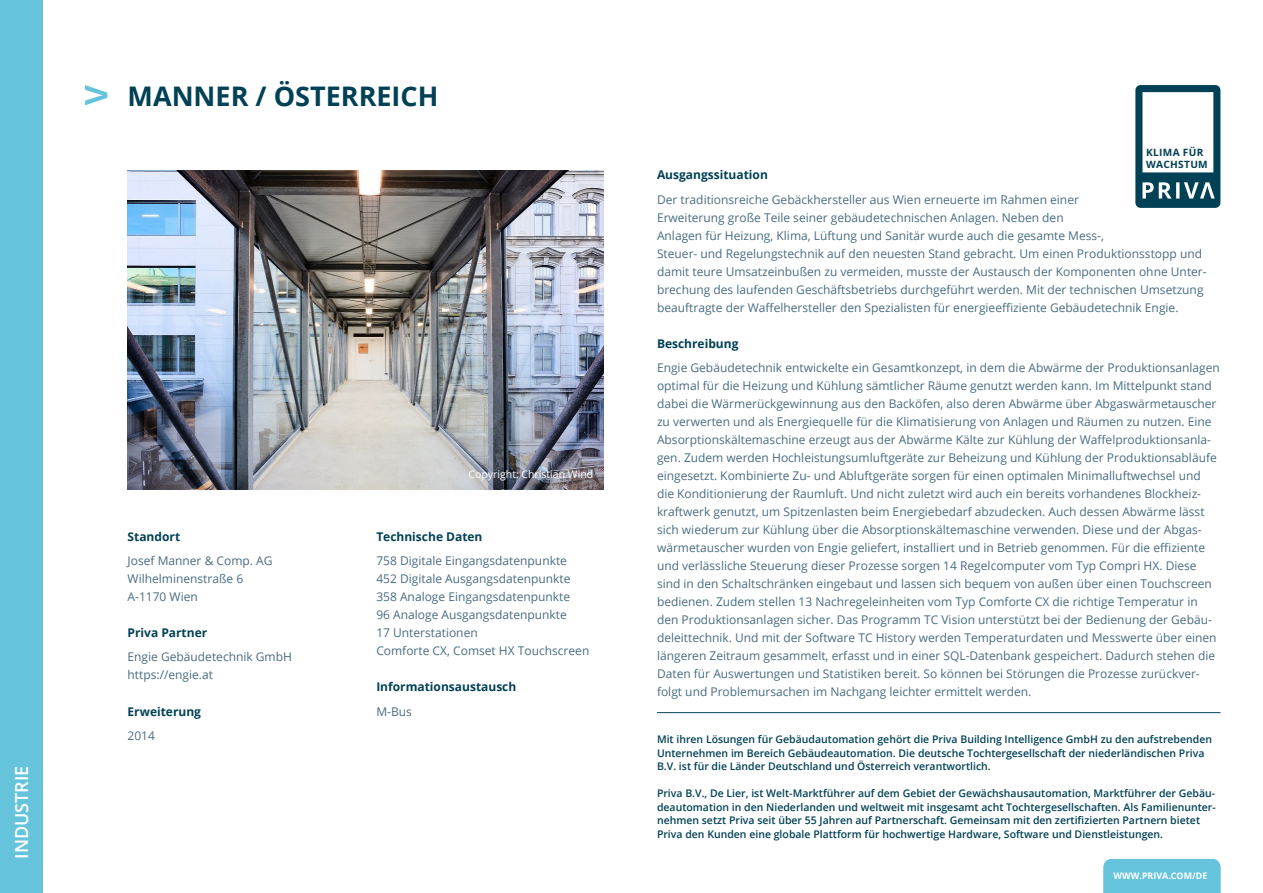
<style>
.page{position:relative;width:1263px;height:893px;background:#fff}
.page>*{position:absolute;margin:0;border:0;box-sizing:border-box;transform-origin:0 0}
.t1{font:700 27px "Open Sans";color:#004155}
.t2{font:600 18px "Open Sans";color:#fff}
.t3{font:12px/18px "Open Sans";color:#496c80}
.t4{font:700 12px "Open Sans";color:#004155}
.t5{font:600 10.5px/13.5px "Open Sans";color:#004155}
.t6{font:10.5px "Open Sans";color:#fff}
.t7{font:600 10.5px "Open Sans";color:#fff}
.t8{font:700 10.05px/11.7px "Open Sans";letter-spacing:.03em;color:#013f54}
.t9{font:700 9px "Open Sans";color:#fff}
</style>
<div class="page">
<div style="left:0;top:0;width:43px;height:893px;background:#65c4db"></div>
<svg style="left:85px;top:85px;width:22px;height:20px"></svg>
<svg style="left:1135px;top:85px;width:85px;height:123px"></svg>
<img style="left:128px;top:170px;width:476px;height:319px">
<hr style="left:657px;top:712px;width:563px;height:1px;background:#004155">
<div style="left:1103px;top:859px;width:117px;height:34px;background:#65c4db"></div>
<h2 class="t2" style="left:9px;top:859px;width:95px;rotate:-90deg">INDUSTRIE</h2>
<h1 class="t1" style="left:128px;top:77px;width:312px">MANNER / ÖSTERREICH</h1>
<p class="t6" style="left:468px;top:467px;width:126px">Copyright: Christian Wind</p>
<p class="t4" style="left:128px;top:528px;width:54px">Standort</p>
<p class="t3" style="left:128px;top:551px;width:146px">Josef Manner &amp; Comp. AG<br>Wilhelminenstraße 6<br>A-1170 Wien</p>
<p class="t4" style="left:128px;top:624px;width:81px">Priva Partner</p>
<p class="t3" style="left:128px;top:648px;width:166px">Engie Gebäudetechnik GmbH https://engie.at</p>
<p class="t4" style="left:128px;top:703px;width:75px">Erweiterung</p>
<p class="t3" style="left:128px;top:726px;width:29px">2014</p>
<p class="t4" style="left:376px;top:528px;width:108px">Technische Daten</p>
<p class="t3" style="left:376px;top:551px;width:215px">758 Digitale Eingangsdatenpunkte<br>452 Digitale Ausgangsdatenpunkte<br>358 Analoge Eingangsdatenpunkte<br>96 Analoge Ausgangsdatenpunkte<br>17 Unterstationen<br>Comforte CX, Comset HX Touchscreen</p>
<p class="t4" style="left:376px;top:678px;width:142px">Informationsaustausch</p>
<p class="t3" style="left:376px;top:702px;width:37px">M-Bus</p>
<p class="t8" style="left:1146px;top:146px;width:63px">KLIMA FÜR<br>WACHSTUM</p>
<p class="t4" style="left:657px;top:166px;width:112px">Ausgangssituation</p>
<p class="t3" style="left:657px;top:190px;width:551px">Der traditionsreiche Gebäckhersteller aus Wien erneuerte im Rahmen einer<br>Erweiterung große Teile seiner gebäudetechnischen Anlagen. Neben den<br>Anlagen für Heizung, Klima, Lüftung und Sanitär wurde auch die gesamte Mess-,<br>Steuer- und Regelungstechnik auf den neuesten Stand gebracht. Um einen Produktionsstopp und damit teure Umsatzeinbußen zu vermeiden, musste der Austausch der Komponenten ohne Unter&shy;brechung des laufenden Geschäftsbetriebs durchgeführt werden. Mit der technischen Umsetzung beauftragte der Waffelhersteller den Spezialisten für energieeffiziente Gebäudetechnik Engie.</p>
<p class="t4" style="left:657px;top:335px;width:83px">Beschreibung</p>
<p class="t3" style="left:657px;top:358px;width:564px">Engie Gebäudetechnik entwickelte ein Gesamtkonzept, in dem die Abwärme der Produktionsanlagen optimal für die Heizung und Kühlung sämtlicher Räume genutzt werden kann. Im Mittelpunkt stand dabei die Wärmerückgewinnung aus den Backöfen, also deren Abwärme über Abgaswärmetauscher zu verwerten und als Energiequelle für die Klimatisierung von Anlagen und Räumen zu nutzen. Eine Absorptionskältemaschine erzeugt aus der Abwärme Kälte zur Kühlung der Waffelproduktionsanla&shy;gen. Zudem werden Hochleistungsumluftgeräte zur Beheizung und Kühlung der Produktionsabläufe eingesetzt. Kombinierte Zu- und Abluftgeräte sorgen für einen optimalen Minimalluftwechsel und die Konditionierung der Raumluft. Und nicht zuletzt wird auch ein bereits vorhandenes Blockheiz&shy;kraftwerk genutzt, um Spitzenlasten beim Energiebedarf abzudecken. Auch dessen Abwärme lässt sich wiederum zur Kühlung über die Absorptionskältemaschine verwenden. Diese und der Abgas&shy;wärmetauscher wurden von Engie geliefert, installiert und in Betrieb genommen. Für die effiziente und verlässliche Steuerung dieser Prozesse sorgen 14 Regelcomputer vom Typ Compri HX. Diese sind in den Schaltschränken eingebaut und lassen sich bequem von außen über einen Touchscreen bedienen. Zudem stellen 13 Nachregeleinheiten vom Typ Comforte CX die richtige Temperatur in den Produktionsanlagen sicher. Das Programm TC Vision unterstützt bei der Bedienung der Gebäu&shy;deleittechnik. Und mit der Software TC History werden Temperaturdaten und Messwerte über einen längeren Zeitraum gesammelt, erfasst und in einer SQL-Datenbank gespeichert. Dadurch stehen die Daten für Auswertungen und Statistiken bereit. So können bei Störungen die Prozesse zurückver&shy;folgt und Problemursachen im Nachgang leichter ermittelt werden.</p>
<p class="t5" style="left:657px;top:732px;width:557px">Mit ihren Lösungen für Gebäudautomation gehört die Priva Building Intelligence GmbH zu den aufstrebenden<br>Unternehmen im Bereich Gebäudeautomation. Die deutsche Tochtergesellschaft der niederländischen Priva<br>B.V. ist für die Länder Deutschland und Österreich verantwortlich.</p>
<p class="t5" style="left:657px;top:786px;width:560px">Priva B.V., De Lier, ist Welt-Marktführer auf dem Gebiet der Gewächshausautomation, Marktführer der Gebäu&shy;deautomation in den Niederlanden und weltweit mit insgesamt acht Tochtergesellschaften. Als Familienunter&shy;nehmen setzt Priva seit über 55 Jahren auf Partnerschaft. Gemeinsam mit den zertifizierten Partnern bietet Priva den Kunden eine globale Plattform für hochwertige Hardware, Software und Dienstleistungen.</p>
<p class="t7" style="left:1112px;top:869px;width:102px">WWW.PRIVAWEB.DE</p>
<p class="t9" style="left:1113px;top:869px;width:95px">WWW.PRIVA.COM/DE</p>
</div>
